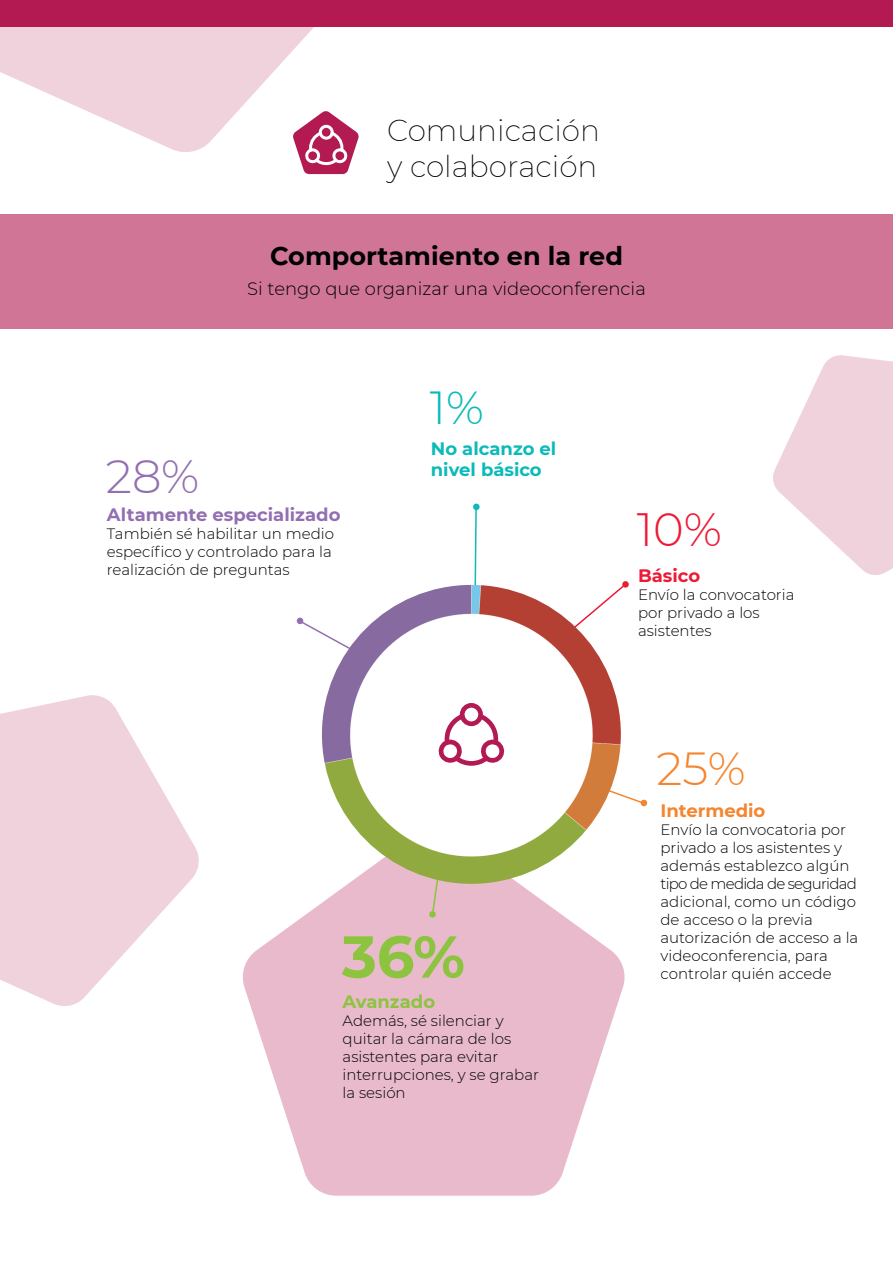
<style>
.page{position:relative;width:893px;height:1263px;background:#fff}
.page>*{position:absolute;margin:0;border:0;box-sizing:border-box;transform-origin:0 0}
.t1{font:700 58.95px "Montserrat";color:#8cc440}
.t2{font:300 46.65px "Montserrat";color:#ed1a35}
.t3{font:300 46.65px "Montserrat";color:#926fb1}
.t4{font:300 46.35px "Montserrat";color:#f5852e}
.t5{font:300 46.2px "Montserrat";color:#0bbaba}
.t6{font:200 29.7px/35.5px "Montserrat";color:#000001}
.t7{font:700 25.5px "Montserrat";color:#000001}
.t8{font:300 18px "Montserrat";color:#000001}
.t9{font:700 18px "Montserrat";color:#926fb1}
.t10{font:700 18px/21.6px "Montserrat";color:#0bbaba}
.t11{font:700 18px "Montserrat";color:#f5852e}
.t12{font:700 18px "Montserrat";color:#8cc440}
.t13{font:700 18px "Montserrat";color:#ed1a35}
.t14{font:300 15px/18px "Montserrat";color:#000001}
</style>
<div class="page">
<svg style="left:243px;top:830px;width:382px;height:366px;fill:#e8bacb"></svg>
<svg style="left:296px;top:616px;width:84px;height:74px"></svg>
<svg style="left:472px;top:503px;width:8px;height:82px"></svg>
<svg style="left:430px;top:878px;width:17px;height:39px"></svg>
<div style="left:429px;top:911px;width:7px;height:7px;border:2px solid #8cc440;border-radius:2px"></div>
<svg style="left:512px;top:581px;width:117px;height:96px"></svg>
<svg style="left:0;top:695px;width:199px;height:311px;fill:#f0d2dd"></svg>
<svg style="left:773px;top:355px;width:120px;height:220px"></svg>
<div style="left:0;top:214px;width:893px;height:114px;background:#d17597"></div>
<svg style="left:297px;top:129px;width:62px;height:46px"></svg>
<div style="left:0;top:1px;width:893px;height:26px;background:#b31a52"></div>
<svg style="left:606px;top:784px;width:42px;height:23px"></svg>
<svg style="left:0;top:0;width:353px;height:152px;fill:#f0d2dd"></svg>
<img style="left:322px;top:585px;width:299px;height:299px;border-radius:149px">
<div style="left:460px;top:703px;width:23px;height:23px;border:5px solid #b31a53;border-radius:50%"></div>
<svg style="left:439px;top:704px;width:64px;height:104px"></svg>
<h3 class="t6" style="left:387px;top:112px;width:214px">Comunicación y colaboración</h3>
<h3 class="t7" style="left:270px;top:237px;width:354px">Comportamiento en la red</h3>
<p class="t8" style="left:247px;top:276px;width:400px">Si tengo que organizar una videoconferencia</p>
<h2 class="t3" style="left:106px;top:445px;width:95px">28%</h2>
<p class="t9" style="left:107px;top:502px;width:235px">Altamente especializado</p>
<p class="t14" style="left:107px;top:524px;width:229px">También sé habilitar un medio específico y controlado para la realización de preguntas</p>
<h3 class="t5" style="left:430px;top:376px;width:56px">1%</h3>
<p class="t10" style="left:431px;top:437px;width:127px">No alcanzo el nivel básico</p>
<h1 class="t1" style="left:342px;top:914px;width:125px">36%</h1>
<p class="t12" style="left:343px;top:989px;width:94px">Avanzado</p>
<p class="t14" style="left:343px;top:1011px;width:198px">Además, sé silenciar y quitar la cámara de los asistentes para evitar interrupciones, y se grabar la sesión</p>
<h2 class="t2" style="left:637px;top:498px;width:87px">10%</h2>
<p class="t13" style="left:638px;top:563px;width:64px">Básico</p>
<p class="t14" style="left:638px;top:585px;width:158px">Envío la convocatoria por privado a los asistentes</p>
<h3 class="t4" style="left:656px;top:737px;width:91px">25%</h3>
<p class="t11" style="left:660px;top:798px;width:106px">Intermedio</p>
<p class="t14" style="left:660px;top:820px;width:199px">Envío la convocatoria por privado a los asistentes y además establezco algún tipo de medida de seguridad adicional, como un código de acceso o la previa autorización de acceso a la videoconferencia, para controlar quién accede</p>
</div>
